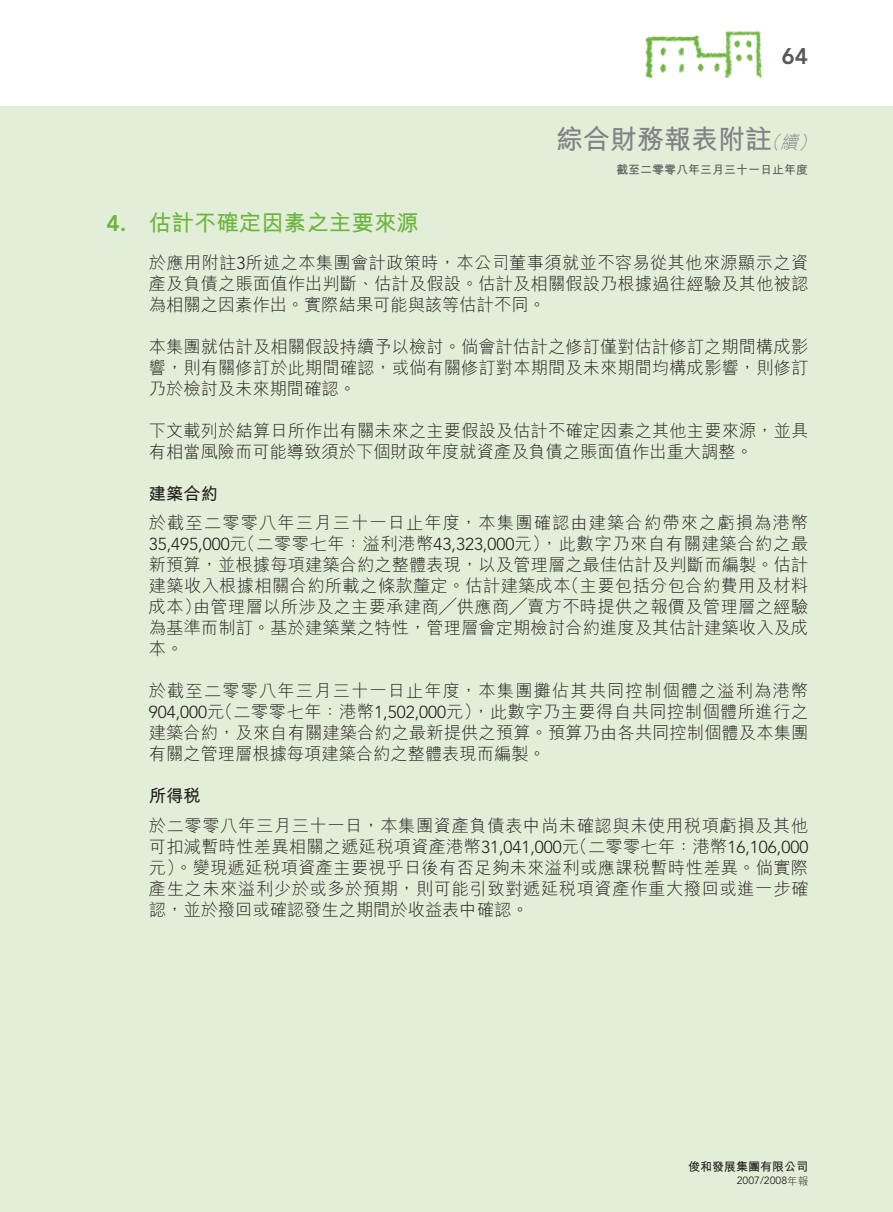
<style>
.page{position:relative;width:893px;height:1212px;background:#fff}
.page>*{position:absolute;margin:0;border:0;box-sizing:border-box;transform-origin:0 0}
.t1{font:27px "M Hei HK Bold E Ten B5 H";color:#808285}
.t2{font:22.5px "M Hei HK Bold E Ten B5 H";color:#6cb43f}
.t3{font:800 22.5px "Avenir LT Std";color:#57585a}
.t4{font:17.25px/21px "M Hei HK Light E Ten B5 H";letter-spacing:.005em;color:#231f20;text-align:justify}
.t5{font:17.25px "M Hei HK Bold E Ten B5 H";color:#231f20}
.t6{font:12px "M Hei HK Bold E Ten B5 H";color:#57585a}
.t7{font:12px "M Hei HK Bold E Ten B5 H";color:#231f20}
.t8{font:10.5px "Avenir LT Std";color:#231f20}
.s1{font-family:"M Hei HK Light E Ten B5 H";font-style:italic;font-size:18px}
.s2{font-family:"Avenir LT Std";font-weight:800}
.s3{font-family:"Avenir LT Std";font-weight:300}
.s4{font-family:"M Hei HK Light E Ten B5 H"}
</style>
<div class="page">
<div style="left:0;top:107px;width:892px;height:1105px;background:#e3eed8"></div>
<img style="left:645px;top:30px;width:118px;height:49px">
<h2 class="t3" style="left:781px;top:43px;width:28px">64</h2>
<h1 class="t1" style="left:556px;top:129px;width:265px">綜合財務報表附註<span class="s1">（續）</span></h1>
<p class="t6" style="left:616px;top:165px;width:193px">截至二零零八年三月三十一日止年度</p>
<h2 class="t2" style="left:106px;top:214px;width:314px"><span class="s2">4.</span> 估計不確定因素之主要來源</h2>
<p class="t4" style="left:149px;top:254px;width:661px">於應用附註<span class="s3">3</span>所述之本集團會計政策時，本公司董事須就並不容易從其他來源顯示之資產及負債之賬面值作出判斷、估計及假設。估計及相關假設乃根據過往經驗及其他被認為相關之因素作出。實際結果可能與該等估計不同。</p>
<p class="t4" style="left:149px;top:338px;width:661px">本集團就估計及相關假設持續予以檢討。倘會計估計之修訂僅對估計修訂之期間構成影響，則有關修訂於此期間確認，或倘有關修訂對本期間及未來期間均構成影響，則修訂乃於檢討及未來期間確認。</p>
<p class="t4" style="left:149px;top:422px;width:661px">下文載列於結算日所作出有關未來之主要假設及估計不確定因素之其他主要來源，並具有相當風險而可能導致須於下個財政年度就資產及負債之賬面值作出重大調整。</p>
<p class="t5" style="left:149px;top:487px;width:70px">建築合約</p>
<p class="t4" style="left:149px;top:515px;width:661px">於截至二零零八年三月三十一日止年度，本集團確認由建築合約帶來之虧損為港幣<span class="s3">35,495,000</span>元（二零零七年：溢利港幣<span class="s3">43,323,000</span>元），此數字乃來自有關建築合約之最新預算，並根據每項建築合約之整體表現，以及管理層之最佳估計及判斷而編製。估計建築收入根據相關合約所載之條款釐定。估計建築成本（主要包括分包合約費用及材料成本）由管理層以所涉及之主要承建商╱供應商╱賣方不時提供之報價及管理層之經驗為基準而制訂。基於建築業之特性，管理層會定期檢討合約進度及其估計建築收入及成本。</p>
<p class="t4" style="left:149px;top:683px;width:661px">於截至二零零八年三月三十一日止年度，本集團攤佔其共同控制個體之溢利為港幣<span class="s3">904,000</span>元（二零零七年：港幣<span class="s3">1,502,000</span>元），此數字乃主要得自共同控制個體所進行之建築合約，及來自有關建築合約之最新提供之預算。預算乃由各共同控制個體及本集團有關之管理層根據每項建築合約之整體表現而編製。</p>
<p class="t5" style="left:149px;top:789px;width:53px">所得稅</p>
<p class="t4" style="left:149px;top:817px;width:661px">於二零零八年三月三十一日，本集團資產負債表中尚未確認與未使用稅項虧損及其他可扣減暫時性差異相關之遞延稅項資產港幣<span class="s3">31,041,000</span>元（二零零七年：港幣<span class="s3">16,106,000</span>元）。變現遞延稅項資產主要視乎日後有否足夠未來溢利或應課稅暫時性差異。倘實際產生之未來溢利少於或多於預期，則可能引致對遞延稅項資產作重大撥回或進一步確認，並於撥回或確認發生之期間於收益表中確認。</p>
<p class="t7" style="left:688px;top:1162px;width:122px">俊和發展集團有限公司</p>
<p class="t8" style="left:736px;top:1174px;width:73px">2007/2008<span class="s4">年報</span></p>
</div>
